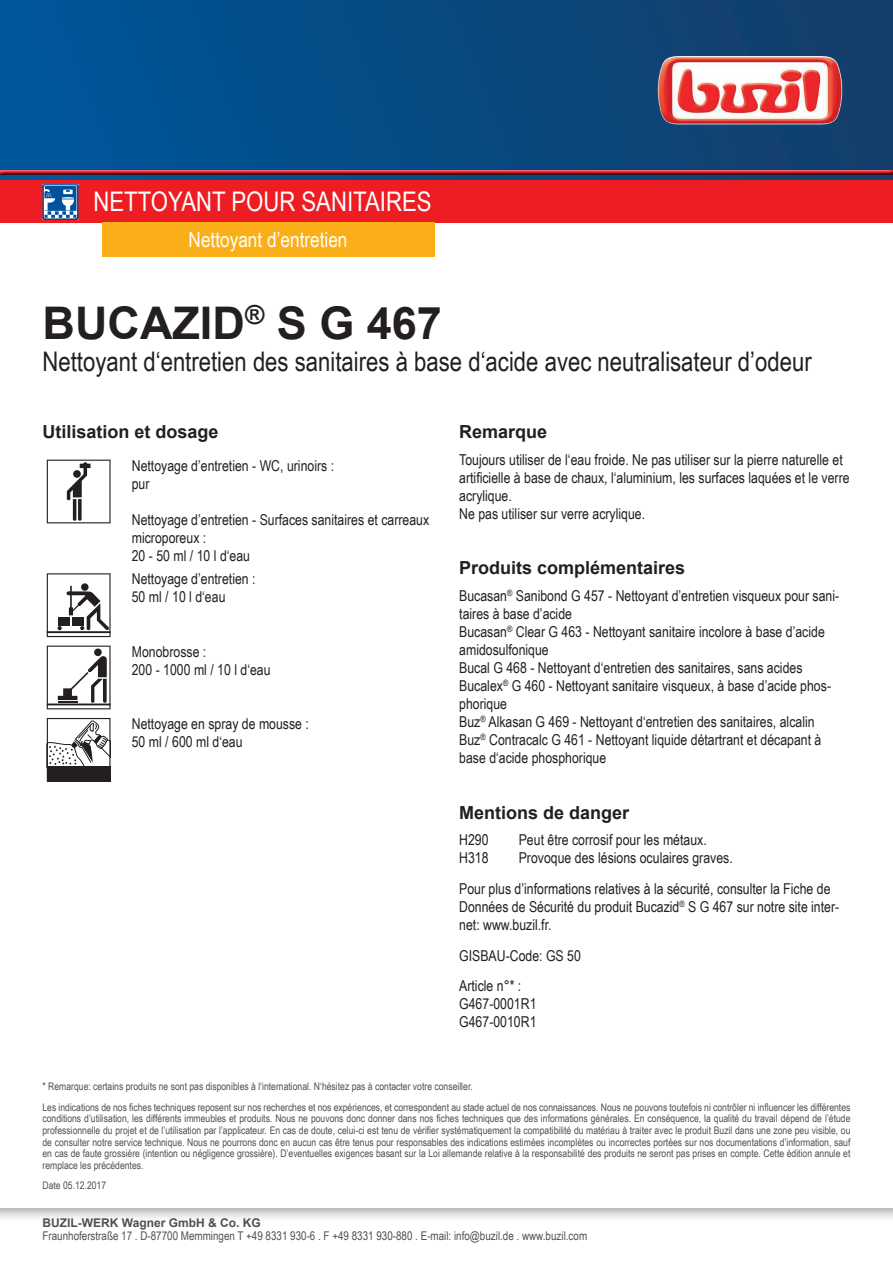
<style>
.page{position:relative;width:893px;height:1263px;background:#fff}
.page>*{position:absolute;margin:0;border:0;box-sizing:border-box;transform-origin:0 0}
.t1{font:700 45px "Arial";color:#231f20}
.t2{font:27px "Arial Narrow";color:#231f20}
.t3{font:27px "Arial Narrow";color:#fff}
.t4{font:21px "Arial Narrow";color:#fff}
.t5{font:700 18px "Arial";color:#231f20}
.t6{font:15px/18px "Arial Narrow";color:#231f20}
.t7{font:12px "Arial Narrow";color:#4e5151}
.t8{font:700 12px "Arial";color:#4e5151}
.t9{font:10.5px/11.7px "Arial Narrow";color:#4e5151}
</style>
<div class="page">
<div style="left:0;top:0;width:893px;height:180px;background:linear-gradient(to right,#00569a,#143e69)"></div>
<img style="left:658px;top:56px;width:184px;height:68px">
<svg style="left:0;top:1209px;width:893px;height:9px;background:#d9dadc"></svg>
<div style="left:0;top:169px;width:893px;height:6px;background:#015599;opacity:.75"></div>
<div style="left:0;top:180px;width:893px;height:43px;background:#ee1d23"></div>
<img style="left:43px;top:184px;width:35px;height:36px">
<svg style="left:44px;top:185px;width:35px;height:33px"></svg>
<div style="left:102px;top:223px;width:333px;height:34px;background:#faaf18"></div>
<svg style="left:47px;top:460px;width:64px;height:63px"></svg>
<svg style="left:47px;top:573px;width:64px;height:64px"></svg>
<svg style="left:47px;top:646px;width:64px;height:63px"></svg>
<svg style="left:47px;top:718px;width:64px;height:64px"></svg>
<h2 class="t3" style="left:94px;top:182px;width:339px">Nettoyant pour sanitaires</h2>
<h3 class="t4" style="left:189px;top:224px;width:160px">Nettoyant d’entretien</h3>
<h1 class="t1" style="left:43px;top:293px;width:401px">BUCAZID<sup>®</sup> S G 467</h1>
<h2 class="t2" style="left:43px;top:342px;width:771px">Nettoyant d‘entretien des sanitaires à base d‘acide avec neutralisateur d’odeur</h2>
<p class="t5" style="left:43px;top:420px;width:178px">Utilisation et dosage</p>
<p class="t6" style="left:132px;top:456px;width:204px">Nettoyage d’entretien - WC, urinoirs : pur</p>
<p class="t6" style="left:132px;top:510px;width:299px">Nettoyage d’entretien - Surfaces sanitaires et carreaux microporeux :<br>20 - 50 ml / 10 l d‘eau</p>
<p class="t6" style="left:132px;top:569px;width:125px">Nettoyage d’entretien :<br>50 ml / 10 l d‘eau</p>
<p class="t6" style="left:132px;top:642px;width:140px">Monobrosse :<br>200 - 1000 ml / 10 l d‘eau</p>
<p class="t6" style="left:132px;top:714px;width:179px">Nettoyage en spray de mousse :<br>50 ml / 600 ml d‘eau</p>
<p class="t5" style="left:459px;top:420px;width:90px">Remarque</p>
<p class="t6" style="left:459px;top:450px;width:392px">Toujours utiliser de l‘eau froide. Ne pas utiliser sur la pierre naturelle et artificielle à base de chaux, l‘aluminium, les surfaces laquées et le verre acrylique.<br>Ne pas utiliser sur verre acrylique.</p>
<p class="t5" style="left:459px;top:556px;width:228px">Produits complémentaires</p>
<p class="t6" style="left:459px;top:586px;width:382px">Bucasan<sup>®</sup> Sanibond G 457 - Nettoyant d’entretien visqueux pour sani&shy;taires à base d’acide<br>Bucasan<sup>®</sup> Clear G 463 - Nettoyant sanitaire incolore à base d’acide amidosulfonique<br>Bucal G 468 - Nettoyant d‘entretien des sanitaires, sans acides Bucalex<sup>®</sup> G 460 - Nettoyant sanitaire visqueux, à base d’acide phos&shy;phorique<br>Buz<sup>®</sup> Alkasan G 469 - Nettoyant d‘entretien des sanitaires, alcalin Buz<sup>®</sup> Contracalc G 461 - Nettoyant liquide détartrant et décapant à base d‘acide phosphorique</p>
<p class="t5" style="left:459px;top:800px;width:172px">Mentions de danger</p>
<p class="t6" style="left:459px;top:830px;width:50px">H290 P</p>
<p class="t6" style="left:527px;top:830px;width:181px">eut être corrosif pour les métaux.</p>
<p class="t6" style="left:459px;top:848px;width:50px">H318 P</p>
<p class="t6" style="left:459px;top:842px;width:373px;line-height:30.8px;text-indent:68px">rovoque des lésions oculaires graves.<br>Pour plus d’informations relatives à la sécurité, consulter la Fiche de</p>
<p class="t6" style="left:459px;top:897px;width:382px">Données de Sécurité du produit Bucazid<sup>®</sup> S G 467 sur notre site inter&shy;net: www.buzil.fr.</p>
<p class="t6" style="left:459px;top:939px;width:123px;line-height:30.8px">GISBAU-Code: GS 50<br>Article n°* :</p>
<p class="t6" style="left:459px;top:994px;width:79px">G467-0001R1<br>G467-0010R1</p>
<p class="t9" style="left:43px;top:1076px;width:809px;line-height:20.2px">* Remarque: certains produits ne sont pas disponibles à l‘international. N‘hésitez pas à contacter votre conseiller.<br>Les indications de nos fiches techniques reposent sur nos recherches et nos expériences, et correspondent au stade actuel de nos connaissances. Nous ne pouvons toutefois ni contrôler ni influencer les différentes</p>
<p class="t9" style="left:43px;top:1112px;width:809px;text-align:justify">conditions d’utilisation, les différents immeubles et produits. Nous ne pouvons donc donner dans nos fiches techniques que des informations générales. En conséquence, la qualité du travail dépend de l’étude professionnelle du projet et de l’utilisation par l’applicateur. En cas de doute, celui-ci est tenu de vérifier systématiquement la compatibilité du matériau à traiter avec le produit Buzil dans une zone peu visible, ou de consulter notre service technique. Nous ne pourrons donc en aucun cas être tenus pour responsables des indications estimées incomplètes ou incorrectes portèes sur nos documentations d’information, sauf en cas de faute grossière (intention ou négligence grossière). D’eventuelles exigences basant sur la Loi allemande relative à la responsabilité des produits ne seront pas prises en compte. Cette édition annule et remplace les précédentes.</p>
<p class="t9" style="left:43px;top:1179px;width:65px">Date 05.12.2017</p>
<p class="t8" style="left:43px;top:1215px;width:220px">BUZIL-WERK Wagner GmbH &amp; Co. KG</p>
<p class="t7" style="left:43px;top:1227px;width:546px">Fraunhoferstraße 17 . D-87700 Memmingen T +49 8331 930-6 . F +49 8331 930-880 . E-mail: info@buzil.de . www.buzil.com</p>
</div>
